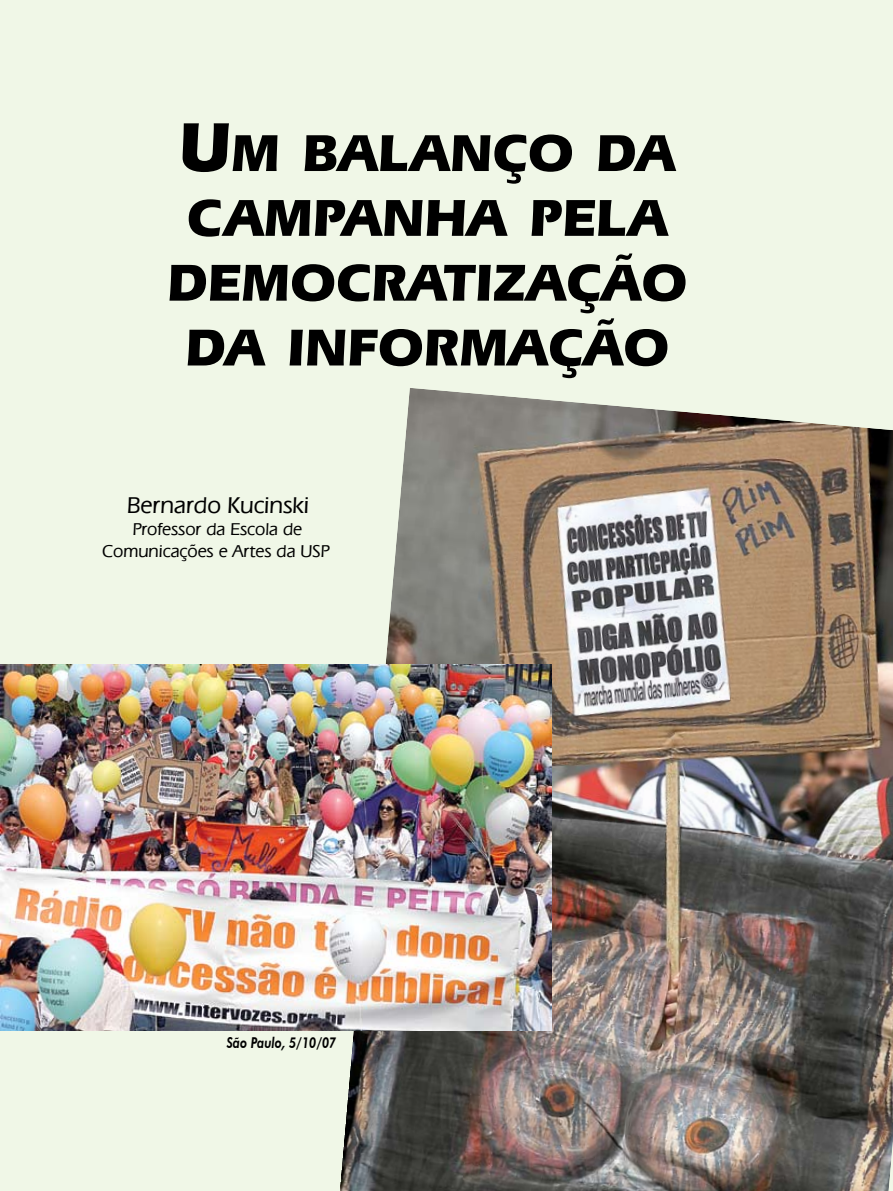
<style>
.page{position:relative;width:893px;height:1191px;background:#f0f7e7}
.page>*{position:absolute;margin:0;border:0;box-sizing:border-box;transform-origin:0 0}
.t1{font:700 54px/64.8px "Eras IT Cby BT";color:#000;text-align:center}
.t2{font:500 24px "Eras IT Cby BT";color:#000}
.t3{font:500 18px/21.6px "Eras IT Cby BT";color:#000;text-align:center}
.t4{font:italic 800 15px "Futura BT";color:#000;scale:.8 1}
.s1{font-size:72px}
</style>
<div class="page">
<img style="left:339px;top:388px;width:554px;height:803px">
<img style="left:0;top:664px;width:552px;height:366px">
<p class="t1" style="left:167px;top:120px;width:521px"><span class="s1">U</span>M BALANÇO DA<br>CAM PANHA PELA<br>DEMOCRATIZAÇÃO<br>DA INFORMAÇÃO</p>
<p class="t2" style="left:127px;top:491px;width:183px">Bernardo Kucinski</p>
<p class="t3" style="left:102px;top:518px;width:229px">Professor da Escola de<br>Comunicações e Artes da USP</p>
<p class="t4" style="left:227px;top:1033px;width:138px">São Paulo, 5/10/07</p>
</div>
